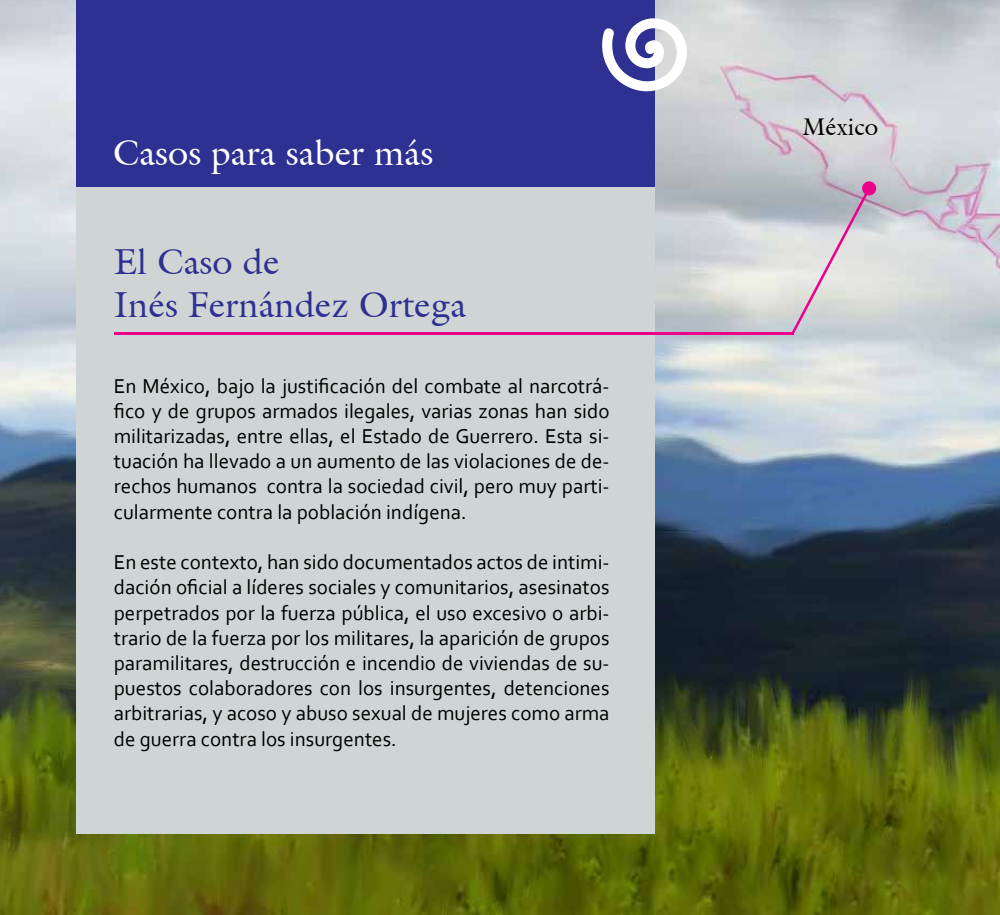
<style>
.page{position:relative;width:1000px;height:915px;background:#fff}
.page>*{position:absolute;margin:0;border:0;box-sizing:border-box;transform-origin:0 0}
.t1{font:36px/43.2px "Acanthus S Si";color:#2e3092}
.t2{font:36px "Acanthus S Si";color:#fff}
.t3{font:24px "Acanthus S Si";color:#000}
.t4{font:21px/25.2px "Corbel";color:#000;text-align:justify}
</style>
<div class="page">
<img style="left:0;top:0;width:999px;height:914px">
<div style="left:77px;top:0;width:578px;height:187px;background:#2e3092"></div>
<svg style="left:602px;top:17px;width:85px;height:75px"></svg>
<div style="left:77px;top:187px;width:578px;height:646px;background:#cfd5d5"></div>
<div style="left:861px;top:181px;width:14px;height:14px;background:#ec008c;border-radius:50%"></div>
<hr style="left:114px;top:332px;width:679px;height:3px;background:#ec008c">
<svg style="left:790px;top:188px;width:79px;height:147px;background:#d0cad1"></svg>
<h1 class="t2" style="left:113px;top:130px;width:322px">Casos para saber más</h1>
<h1 class="t1" style="left:114px;top:239px;width:354px">El Caso de<br>Inés Fernández Ortega</h1>
<p class="t4" style="left:114px;top:372px;width:497px">En México, bajo la justificación del combate al narcotrá&shy;fico y de grupos armados ilegales, varias zonas han sido militarizadas, entre ellas, el Estado de Guerrero. Esta si&shy;tuación ha llevado a un aumento de las violaciones de de&shy;rechos humanos contra la sociedad civil, pero muy parti&shy;cularmente contra la población indígena.</p>
<p class="t4" style="left:114px;top:549px;width:497px">En este contexto, han sido documentados actos de intimi&shy;dación oficial a líderes sociales y comunitarios, asesinatos perpetrados por la fuerza pública, el uso excesivo o arbi&shy;trario de la fuerza por los militares, la aparición de grupos paramilitares, destrucción e incendio de viviendas de su&shy;puestos colaboradores con los insurgentes, detenciones arbitrarias, y acoso y abuso sexual de mujeres como arma de guerra contra los insurgentes.</p>
<p class="t3" style="left:802px;top:111px;width:77px">México</p>
</div>
